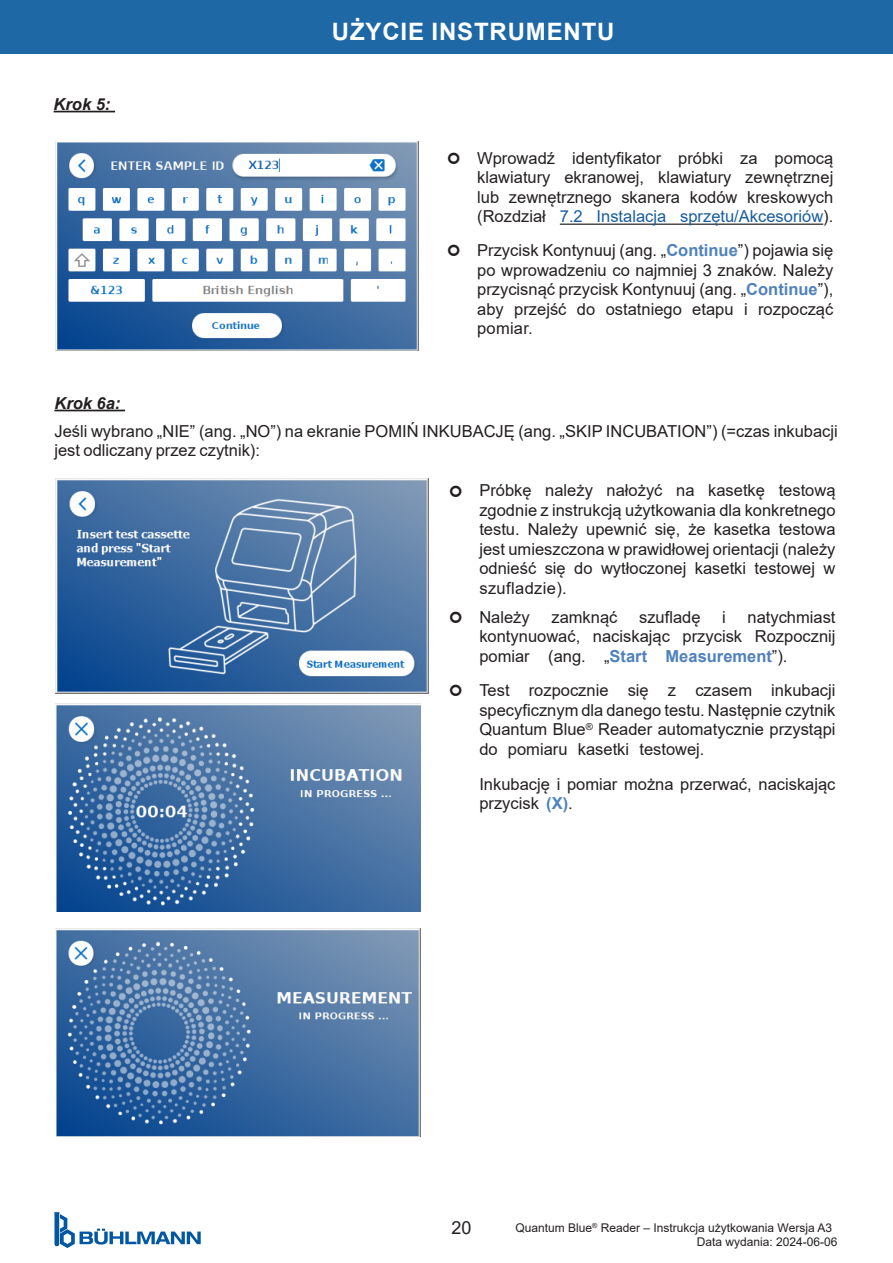
<style>
.page{position:relative;width:893px;height:1263px;background:#fff}
.page>*{position:absolute;margin:0;border:0;box-sizing:border-box;transform-origin:0 0}
.t1{font:700 24px "Arial";letter-spacing:.035em;color:#fff}
.t2{font:18px "Arial";color:#231f20}
.t3{font:16.5px/19.5px "Arial";color:#231f20;text-align:justify}
.t4{font:italic 700 16.5px "Arial";color:#231f20}
.t5{font:12px/14.4px "Arial";color:#231f20}
.s1{color:#175d9e}
.s2{font-weight:700;color:#4f81bd}
</style>
<div class="page">
<div style="left:0;top:0;width:893px;height:53px;background:#1e68a6"></div>
<svg style="left:54px;top:1212px;width:147px;height:36px"></svg>
<hr style="left:54px;top:111px;width:61px;height:1px;background:#231f20">
<img style="left:57px;top:142px;width:362px;height:208px">
<hr style="left:560px;top:224px;width:263px;height:1px;background:#231f20">
<img style="left:55px;top:478px;width:373px;height:215px">
<img style="left:55px;top:703px;width:365px;height:208px">
<img style="left:55px;top:928px;width:365px;height:208px">
<hr style="left:54px;top:410px;width:71px;height:1px;background:#231f20">
<p class="t4" style="left:54px;top:93px;width:58px">Krok 5:</p>
<h1 class="t1" style="left:332px;top:14px;width:284px">UŻYCIE INSTRUMENTU</h1>
<p class="t3" style="left:477px;top:148px;width:358px">Wprowadź identyfikator próbki za pomocą klawiatury ekranowej, klawiatury zewnętrznej lub zewnętrznego skanera kodów kreskowych (Rozdział <span class="s1">7. 2 Instalacja sprzętu/Akcesoriów</span>).</p>
<p class="t3" style="left:477px;top:240px;width:358px">Przycisk Kontynuuj (ang. „<span class="s2">Continue</span>”) pojawia się po wprowadzeniu co najmniej 3 znaków. Należy przycisnąć przycisk Kontynuuj (ang. „<span class="s2">Continue</span>”), aby przejść do ostatniego etapu i rozpocząć pomiar.</p>
<p class="t4" style="left:54px;top:392px;width:68px">Krok 6a:</p>
<p class="t3" style="left:54px;top:421px;width:785px">Jeśli wybrano „NIE” (ang. „NO”) na ekranie POMIŃ INKUBACJĘ (ang. „SKIP INCUBATION”) (=czas inkubacji jest odliczany przez czytnik):</p>
<p class="t3" style="left:479px;top:481px;width:358px">Próbkę należy nałożyć na kasetkę testową zgodnie z instrukcją użytkowania dla konkretnego testu. Należy upewnić się, że kasetka testowa jest umieszczona w prawidłowej orientacji (należy odnieść się do wytłoczonej kasetki testowej w szufladzie).</p>
<p class="t3" style="left:479px;top:607px;width:52px">Należy</p>
<p class="t3" style="left:551px;top:607px;width:68px">zamknąć</p>
<p class="t3" style="left:639px;top:607px;width:63px">szufladę</p>
<p class="t3" style="left:722px;top:607px;width:5px">i</p>
<p class="t3" style="left:479px;top:607px;width:358px;text-indent:268px">natychmiast kontynuować, naciskając przycisk Rozpocznij pomiar (ang.</p>
<p class="t3" style="left:479px;top:639px;width:358px;line-height:34.3px;text-indent:125px">„<span class="s2">Start Measurement</span>”).<br>Test rozpocznie się z czasem inkubacji</p>
<p class="t3" style="left:479px;top:700px;width:358px">specyficznym dla danego testu. Następnie czytnik Quantum Blue<sup>®</sup> Reader automatycznie przystąpi do pomiaru kasetki testowej.</p>
<p class="t3" style="left:479px;top:774px;width:358px">Inkubację i pomiar można przerwać, naciskając przycisk <span class="s2">(X)</span>.</p>
<p class="t2" style="left:451px;top:1215px;width:22px">20</p>
<p class="t5" style="left:697px;top:1220px;width:142px;text-indent:-181px">Quantum Blue<sup>®</sup> Reader – Instrukcja użytkowania Wersja A3<br>Data wydania: 2024-06-06</p>
</div>
